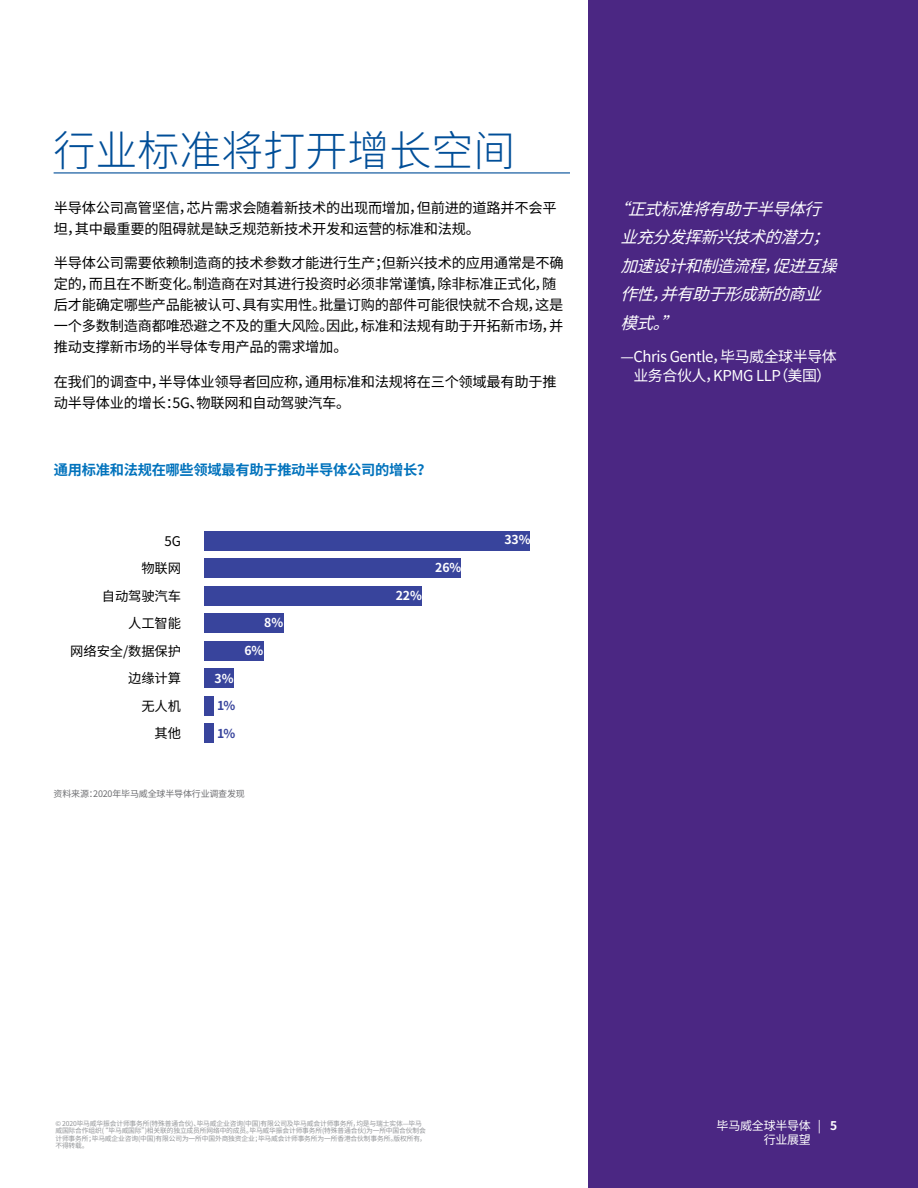
<style>
.page{position:relative;width:918px;height:1188px;background:#fff}
.page>*{position:absolute;margin:0;border:0;box-sizing:border-box;transform-origin:0 0}
.t1{font:300 42px "Noto Sans CJ Ksc";color:#004e98}
.t2{font:italic 16.5px/28.5px "Noto Sans CJ Ksc";color:#fff}
.t3{font:15px/19.5px "Noto Sans CJ Ksc";letter-spacing:-.03em;color:#fff;text-align:center}
.t4{font:14.25px/21px "Noto Sans CJ Ksc";letter-spacing:-.02em;color:#000}
.t5{font:700 14.25px "Noto Sans CJ Ksc";letter-spacing:-.02em;color:#0072bc}
.t6{font:13.35px "Noto Sans CJ Ksc";letter-spacing:-.01em;color:#000}
.t7{font:700 12.3px "Noto Sans CJ Ksc";color:#fff}
.t8{font:700 12.3px "Noto Sans CJ Ksc";color:#38449c}
.t9{font:12px/13.5px "Noto Sans CJ Ksc";letter-spacing:-.02em;color:#fff}
.t10{font:700 12px "Noto Sans CJ Ksc";color:#fff}
.t11{font:9px "Noto Sans CJ Ksc";letter-spacing:-.02em;color:#6d6e71}
.t12{font:6.75px/7.5px "Noto Sans CJ Ksc";letter-spacing:-.02em;color:#939598}
</style>
<div class="page">
<div style="left:204px;top:531px;width:326px;height:19px;background:#38449c"></div>
<div style="left:204px;top:558px;width:257px;height:20px;background:#38449c"></div>
<div style="left:204px;top:586px;width:217px;height:20px;background:#38449c"></div>
<div style="left:204px;top:613px;width:79px;height:20px;background:#38449c"></div>
<div style="left:204px;top:641px;width:59px;height:20px;background:#38449c"></div>
<div style="left:204px;top:668px;width:30px;height:20px;background:#38449c"></div>
<div style="left:204px;top:696px;width:10px;height:20px;background:#38449c"></div>
<div style="left:204px;top:723px;width:10px;height:20px;background:#38449c"></div>
<div style="left:588px;top:0;width:330px;height:1188px;background:#4b2783"></div>
<hr style="left:54px;top:172px;width:516px;height:1px;background:#004e98">
<h1 class="t1" style="left:54px;top:127px;width:464px">行业标准将打开增长空间</h1>
<p class="t4" style="left:54px;top:198px;width:504px">半导体公司高管坚信，芯片需求会随着新技术的出现而增加，但前进的道路并不会平坦，其中最重要的阻碍就是缺乏规范新技术开发和运营的标准和法规。</p>
<p class="t4" style="left:54px;top:253px;width:511px">半导体公司需要依赖制造商的技术参数才能进行生产；但新兴技术的应用通常是不确定的，而且在不断变化。制造商在对其进行投资时必须非常谨慎，除非标准正式化，随后才能确定哪些产品能被认可、具有实用性。批量订购的部件可能很快就不合规，这是一个多数制造商都唯恐避之不及的重大风险。因此，标准和法规有助于开拓新市场，并推动支撑新市场的半导体专用产品的需求增加。</p>
<p class="t4" style="left:54px;top:372px;width:504px">在我们的调查中，半导体业领导者回应称，通用标准和法规将在三个领域最有助于推动半导体业的增长：5G、物联网和自动驾驶汽车。</p>
<p class="t5" style="left:54px;top:461px;width:379px">通用标准和法规在哪些领域最有助于推动半导体公司的增长？</p>
<p class="t6" style="left:165px;top:533px;width:18px">5G</p>
<p class="t7" style="left:504px;top:533px;width:28px">33%</p>
<p class="t7" style="left:435px;top:560px;width:28px">26%</p>
<p class="t7" style="left:396px;top:588px;width:28px">22%</p>
<p class="t7" style="left:264px;top:616px;width:20px">8%</p>
<p class="t7" style="left:244px;top:643px;width:20px">6%</p>
<p class="t7" style="left:215px;top:671px;width:20px">3%</p>
<p class="t8" style="left:217px;top:699px;width:20px">1%</p>
<p class="t8" style="left:217px;top:726px;width:20px">1%</p>
<p class="t6" style="left:141px;top:561px;width:41px">物联网</p>
<p class="t6" style="left:102px;top:588px;width:81px">自动驾驶汽车</p>
<p class="t6" style="left:128px;top:616px;width:54px">人工智能</p>
<p class="t6" style="left:70px;top:643px;width:112px">网络安全/数据保护</p>
<p class="t6" style="left:128px;top:671px;width:54px">边缘计算</p>
<p class="t6" style="left:141px;top:698px;width:41px">无人机</p>
<p class="t6" style="left:155px;top:726px;width:28px">其他</p>
<p class="t11" style="left:54px;top:789px;width:193px">资料来源：2020年毕马威全球半导体行业调查发现</p>
<p class="t2" style="left:620px;top:195px;width:230px;text-indent:-8px">“正式标准将有助于半导体行业充分发挥新兴技术的潜力；加速设计和制造流程，促进互操作性，并有助于形成新的商业模式。”</p>
<p class="t3" style="left:620px;top:347px;width:218px">—Chris Gentle，毕马威全球半导体业务合伙人，KPMG LLP（美国）</p>
<p class="t12" style="left:55px;top:1120px;width:372px">© 2020毕马威华振会计师事务所(特殊普通合伙)、毕马威企业咨询(中国)有限公司及毕马威会计师事务所，均是与瑞士实体—毕马威国际合作组织( “毕马威国际”)相关联的独立成员所网络中的成员。毕马威华振会计师事务所(特殊普通合伙)为一所中国合伙制会计师事务所；毕马威企业咨询(中国)有限公司为一所中国外商独资企业；毕马威会计师事务所为一所香港合伙制事务所。版权所有，不得转载。</p>
<p class="t9" style="left:764px;top:1119px;width:59px;text-indent:-47px">毕马威全球半导体 |行业展望</p>
<p class="t10" style="left:830px;top:1119px;width:9px">5</p>
</div>
